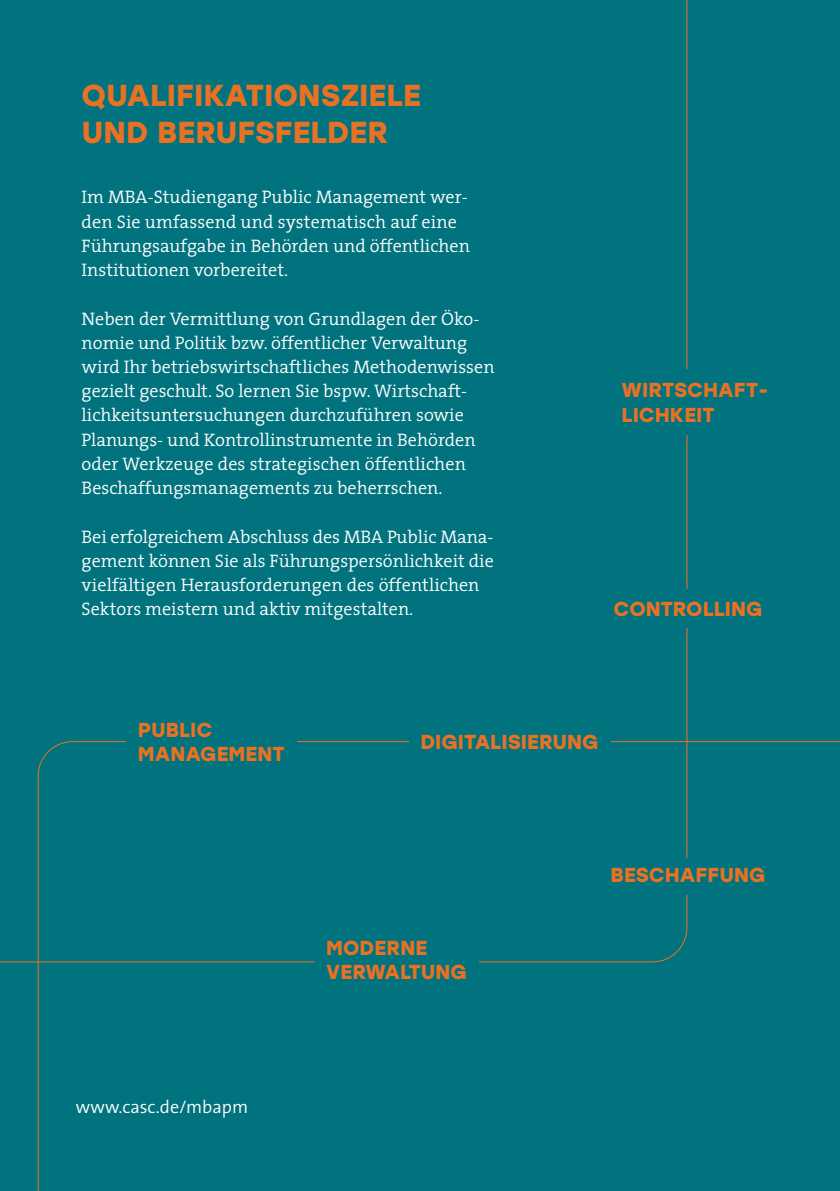
<style>
.page{position:relative;width:840px;height:1191px;background:#fff}
.page>*{position:absolute;margin:0;border:0;box-sizing:border-box;transform-origin:0 0}
.t1{font:700 30.2px/36.4px "Stolzl";color:#e97123}
.t2{font:700 20.2px/24.2px "Stolzl";color:#e97123}
.t3{font:300 18.2px/24.2px "The Serif";color:#fff}
.t4{font:300 18.2px "The Sans";color:#fff}
</style>
<div class="page">
<div style="left:0;top:0;width:839px;height:1191px;background:#00737e"></div>
<svg style="left:37px;top:740px;width:802px;height:451px"></svg>
<div style="left:126px;top:714px;width:170px;height:59px;background:#00737e"></div>
<div style="left:408px;top:717px;width:201px;height:48px;background:#00737e"></div>
<div style="left:314px;top:933px;width:164px;height:64px;background:#00737e"></div>
<div style="left:599px;top:858px;width:177px;height:36px;background:#00737e"></div>
<h1 class="t1" style="left:82px;top:76px;width:340px">QUALIFIKATIONSZIELE<br>UND BERUFSFELDER</h1>
<p class="t3" style="left:82px;top:184px;width:390px">Im MBA-Studiengang Public Management wer&shy;den Sie umfassend und systematisch auf eine Führungsaufgabe in Behörden und öffentlichen Institutionen vorbereitet.</p>
<p class="t3" style="left:82px;top:306px;width:414px">Neben der Vermittlung von Grundlagen der Öko&shy;nomie und Politik bzw. öffentlicher Verwaltung wird Ihr betriebswirtschaftliches Methodenwissen gezielt geschult. So lernen Sie bspw. Wirtschaft&shy;lichkeitsuntersuchungen durchzuführen sowie Planungs- und Kontrollinstrumente in Behörden oder Werkzeuge des strategischen öffentlichen Beschaffungsmanagements zu beherrschen.</p>
<p class="t3" style="left:82px;top:524px;width:413px">Bei erfolgreichem Abschluss des MBA Public Mana&shy;gement können Sie als Führungspersönlichkeit die vielfältigen Herausforderungen des öffentlichen Sektors meistern und aktiv mitgestalten.</p>
<p class="t2" style="left:621px;top:377px;width:148px">WIRTSCHAFT-<br>LICHKEIT</p>
<p class="t2" style="left:613px;top:595px;width:151px">CONTROLLING</p>
<p class="t2" style="left:138px;top:716px;width:148px">PUBLIC<br>MANAGEMENT</p>
<p class="t2" style="left:420px;top:728px;width:180px">DIGITALISIERUNG</p>
<p class="t2" style="left:326px;top:934px;width:142px">MODERNE<br>VERWALTUNG</p>
<p class="t2" style="left:610px;top:862px;width:156px">BESCHAFFUNG</p>
<p class="t4" style="left:76px;top:1091px;width:174px">www.casc.de/mbapm</p>
</div>
